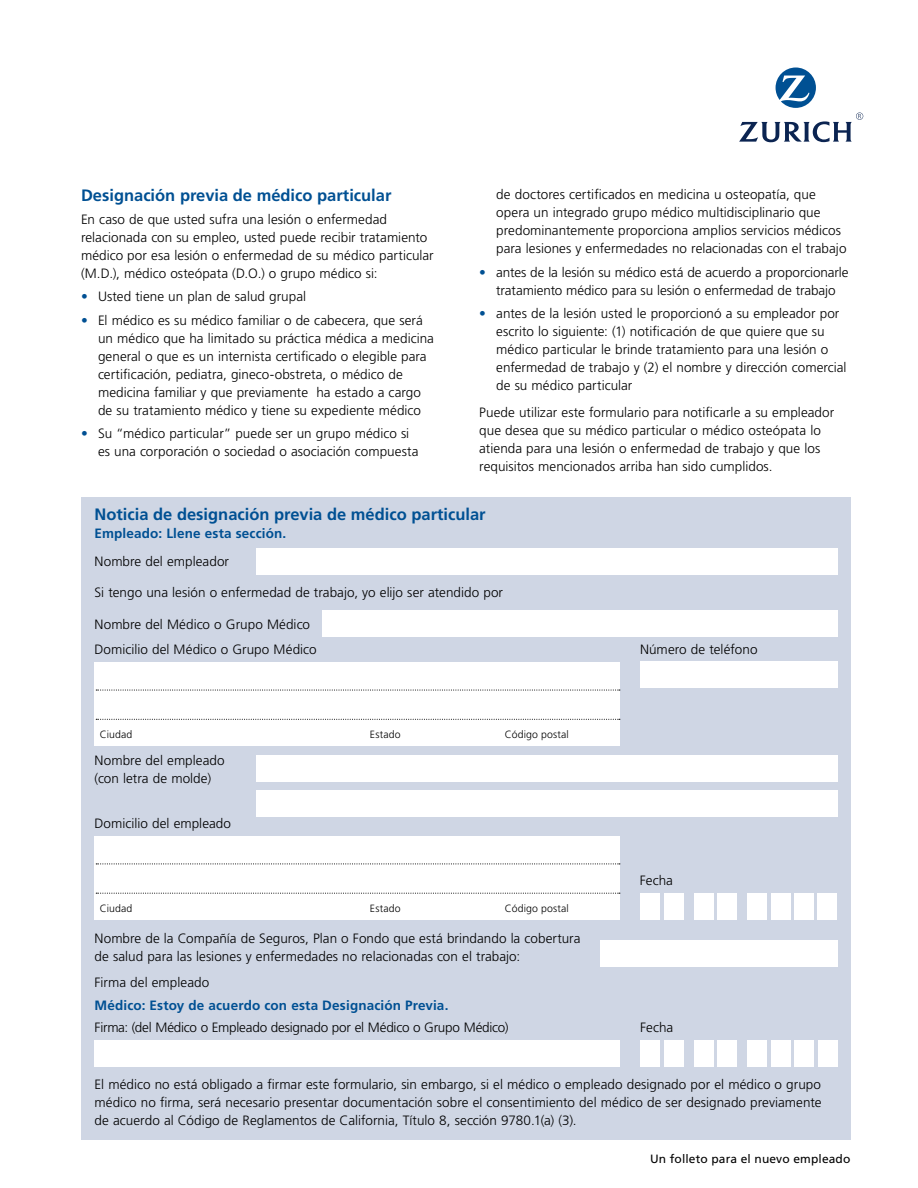
<style>
.page{position:relative;width:918px;height:1188px;background:#fff}
.page>*{position:absolute;margin:0;border:0;box-sizing:border-box;transform-origin:0 0}
.Head_2{font:700 16.5px "Frutiger LT Std";color:#005093}
.Body{font:300 13.5px/18px "Frutiger LT Std";letter-spacing:.005em;color:#000}
.Bullet{font:300 13.5px/18px "Frutiger LT Std";letter-spacing:.005em;color:#000}
.Head_3{font:700 13.5px "Frutiger LT Std";letter-spacing:.01em;color:#005093}
.Body-2{font:300 13.5px "Frutiger LT Std";letter-spacing:-.015em;color:#000}
.t1{font:12px "Frutiger LT Std";letter-spacing:.01em;color:#000}
.Body-3{font:300 10.5px "Frutiger LT Std";letter-spacing:.015em;color:#000}
.s1{color:#005093}
</style>
<div class="page">
<svg style="left:739px;top:68px;width:124px;height:74px"></svg>
<div style="left:81px;top:497px;width:769px;height:642px;background:#cfd6e4"></div>
<div style="left:256px;top:548px;width:582px;height:27px;background:#fff"></div>
<div style="left:322px;top:610px;width:516px;height:27px;background:#fff"></div>
<div style="left:256px;top:755px;width:582px;height:27px;background:#fff"></div>
<div style="left:256px;top:790px;width:582px;height:27px;background:#fff"></div>
<div style="left:94px;top:662px;width:526px;height:84px;background:#fff"></div>
<svg style="left:96px;top:690px;width:524px;height:1px"></svg>
<svg style="left:96px;top:719px;width:524px;height:1px"></svg>
<div style="left:640px;top:661px;width:198px;height:27px;background:#fff"></div>
<div style="left:94px;top:836px;width:526px;height:84px;background:#fff"></div>
<svg style="left:96px;top:863px;width:524px;height:1px"></svg>
<svg style="left:96px;top:893px;width:524px;height:1px"></svg>
<div style="left:640px;top:893px;width:20px;height:27px;background:#fff"></div>
<div style="left:664px;top:893px;width:20px;height:27px;background:#fff"></div>
<div style="left:694px;top:893px;width:20px;height:27px;background:#fff"></div>
<div style="left:717px;top:893px;width:20px;height:27px;background:#fff"></div>
<div style="left:747px;top:893px;width:20px;height:27px;background:#fff"></div>
<div style="left:771px;top:893px;width:20px;height:27px;background:#fff"></div>
<div style="left:794px;top:893px;width:20px;height:27px;background:#fff"></div>
<div style="left:818px;top:893px;width:19px;height:27px;background:#fff"></div>
<div style="left:94px;top:1040px;width:526px;height:27px;background:#fff"></div>
<div style="left:640px;top:1040px;width:20px;height:27px;background:#fff"></div>
<div style="left:664px;top:1040px;width:20px;height:27px;background:#fff"></div>
<div style="left:694px;top:1040px;width:20px;height:27px;background:#fff"></div>
<div style="left:717px;top:1040px;width:20px;height:27px;background:#fff"></div>
<div style="left:747px;top:1040px;width:20px;height:27px;background:#fff"></div>
<div style="left:771px;top:1040px;width:20px;height:27px;background:#fff"></div>
<div style="left:794px;top:1040px;width:20px;height:27px;background:#fff"></div>
<div style="left:818px;top:1040px;width:20px;height:27px;background:#fff"></div>
<div style="left:600px;top:940px;width:237px;height:27px;background:#fff"></div>
<p class="Bullet" style="left:496px;top:186px;width:352px">de doctores certificados en medicina u osteopatía, que opera un integrado grupo médico multidisciplinario que predominantemente proporciona amplios servicios médicos para lesiones y enfermedades no relacionadas con el trabajo</p>
<p class="Bullet" style="left:479px;top:263px;width:371px;text-align:center"><span class="s1">•</span> antes de la lesión su médico está de acuerdo a proporcionarle tratamiento médico para su lesión o enfermedad de trabajo</p>
<p class="Bullet" style="left:496px;top:304px;width:352px;text-indent:-17px"><span class="s1">•</span> antes de la lesión usted le proporcionó a su empleador por escrito lo siguiente: (1) notificación de que quiere que su médico particular le brinde tratamiento para una lesión o enfermedad de trabajo y (2) el nombre y dirección comercial de su médico particular</p>
<p class="Body" style="left:479px;top:403px;width:357px">Puede utilizar este formulario para notificarle a su empleador que desea que su médico particular o médico osteópata lo atienda para una lesión o enfermedad de trabajo y que los requisitos mencionados arriba han sido cumplidos.</p>
<p class="Head_2" style="left:94px;top:505px;width:393px">Noticia de designación previa de médico particular</p>
<p class="Head_3" style="left:94px;top:525px;width:193px">Empleado: Llene esta sección.</p>
<p class="Head_2" style="left:81px;top:186px;width:312px">Designación previa de médico particular</p>
<p class="Body" style="left:81px;top:210px;width:354px">En caso de que usted sufra una lesión o enfermedad relacionada con su empleo, usted puede recibir tratamiento médico por esa lesión o enfermedad de su médico particular (M.D.), médico osteópata (D.O.) o grupo médico si:</p>
<p class="Bullet" style="left:81px;top:288px;width:227px"><span class="s1">•</span> Usted tiene un plan de salud grupal</p>
<p class="Bullet" style="left:98px;top:311px;width:337px;text-indent:-17px"><span class="s1">•</span> El médico es su médico familiar o de cabecera, que será un médico que ha limitado su práctica médica a medicina general o que es un internista certificado o elegible para certificación, pediatra, gineco-obstreta, o médico de medicina familiar y que previamente ha estado a cargo de su tratamiento médico y tiene su expediente médico</p>
<p class="Bullet" style="left:98px;top:425px;width:322px;text-indent:-17px"><span class="s1">•</span> Su “médico particular” puede ser un grupo médico si es una corporación o sociedad o asociación compuesta</p>
<p class="Body" style="left:94px;top:553px;width:136px">Nombre del empleador</p>
<p class="Body" style="left:94px;top:583px;width:410px">Si tengo una lesión o enfermedad de trabajo, yo elijo ser atendido por</p>
<p class="Body" style="left:94px;top:615px;width:217px">Nombre del Médico o Grupo Médico</p>
<p class="Body" style="left:94px;top:640px;width:224px">Domicilio del Médico o Grupo Médico</p>
<p class="Body-3" style="left:100px;top:728px;width:34px">Ciudad</p>
<p class="Body-3" style="left:370px;top:728px;width:32px">Estado</p>
<p class="Body-3" style="left:505px;top:728px;width:66px">Código postal</p>
<p class="Body" style="left:95px;top:751px;width:132px">Nombre del empleado</p>
<p class="Body" style="left:95px;top:769px;width:118px">(con letra de molde)</p>
<p class="Body" style="left:94px;top:814px;width:138px">Domicilio del empleado</p>
<p class="Body-3" style="left:100px;top:902px;width:34px">Ciudad</p>
<p class="Body-3" style="left:370px;top:902px;width:32px">Estado</p>
<p class="Body-3" style="left:505px;top:902px;width:66px">Código postal</p>
<p class="Body" style="left:94px;top:929px;width:487px">Nombre de la Compañía de Seguros, Plan o Fondo que está brindando la cobertura de salud para las lesiones y enfermedades no relacionadas con el trabajo:</p>
<p class="Body" style="left:95px;top:973px;width:116px">Firma del empleado</p>
<p class="Head_3" style="left:94px;top:998px;width:355px">Médico: Estoy de acuerdo con esta Designación Previa.</p>
<p class="Body-2" style="left:95px;top:1020px;width:415px">Firma: (del Médico o Empleado designado por el Médico o Grupo Médico)</p>
<p class="Body" style="left:640px;top:640px;width:119px">Número de teléfono</p>
<p class="Body" style="left:640px;top:871px;width:35px">Fecha</p>
<p class="Body" style="left:640px;top:1018px;width:35px">Fecha</p>
<p class="Body" style="left:95px;top:1076px;width:729px;text-align:justify">El médico no está obligado a firmar este formulario, sin embargo, si el médico o empleado designado por el médico o grupo médico no firma, será necesario presentar documentación sobre el consentimiento del médico de ser designado previamente de acuerdo al Código de Reglamentos de California, Título 8, sección 9780.1(a) (3).</p>
<p class="t1" style="left:650px;top:1152px;width:202px">Un folleto para el nuevo empleado</p>
</div>
